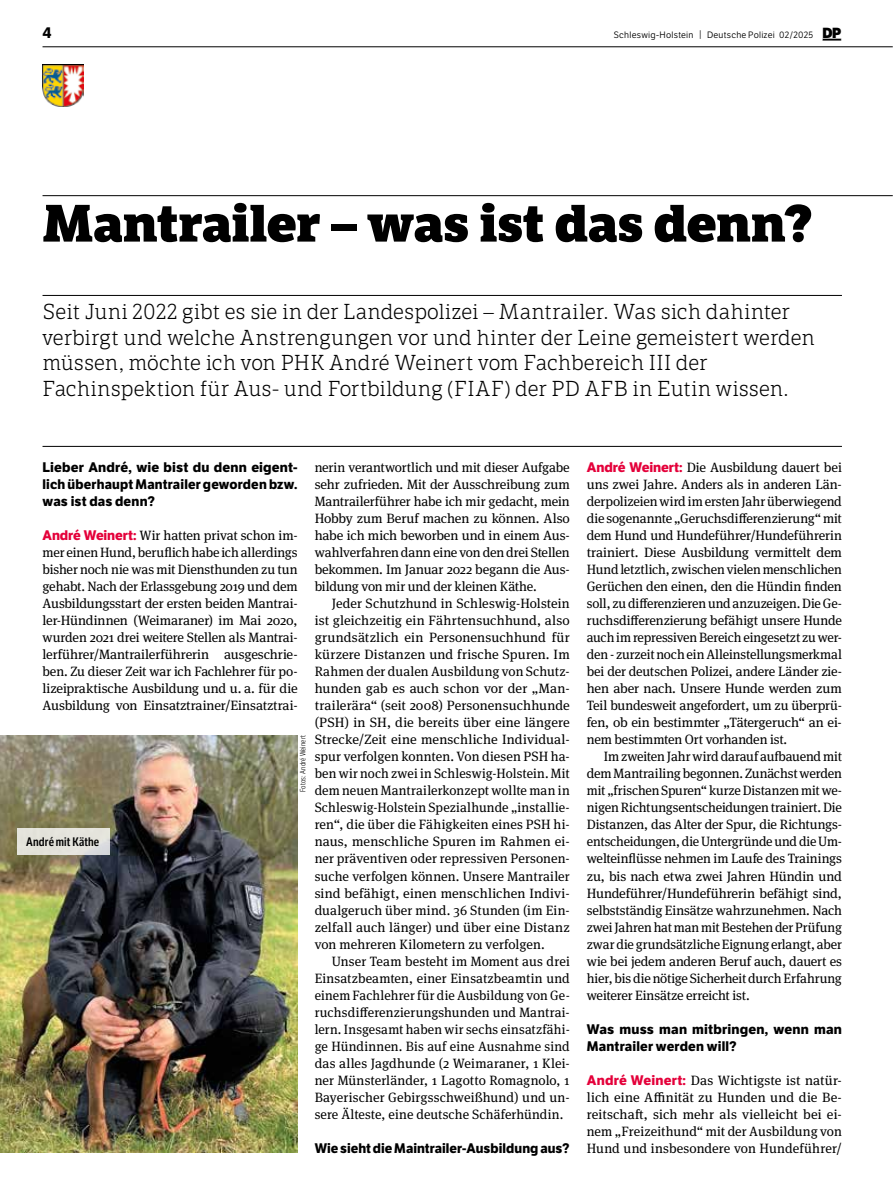
<style>
.page{position:relative;width:893px;height:1191px;background:#fff}
.page>*{position:absolute;margin:0;border:0;box-sizing:border-box;transform-origin:0 0}
.t1{font:800 51px "LFT Etica Sheriff";letter-spacing:-.01em;color:#000}
.t2{font:300 21px/25.5px "LFT Etica Sheriff";letter-spacing:-.01em;color:#000}
.t3{font:700 15px "LFT Etica";color:#000}
.t4{font:13.5px/17px "Meta Serif Pro";letter-spacing:-.005em;color:#000;text-align:justify}
.t5{font:700 13.5px/17px "LFT Etica";letter-spacing:.01em;color:#000;text-align:justify}
.t6{font:600 12px "LFT Etica Condensed";letter-spacing:.015em;color:#000}
.t7{font:9px "LFT Etica Bk";letter-spacing:.025em;color:#000}
.t8{font:300 7.5px "LFT Etica Condensed";letter-spacing:.02em;color:#000}
.s1{font-size:9.3px}
.s2{font-family:"LFT Etica XB";font-size:14.25px}
.s3{font-family:"LFT Etica";font-weight:700;color:#e4003a}
</style>
<div class="page">
<hr style="left:43px;top:195px;width:850px;height:1px;background:#000">
<hr style="left:43px;top:47px;width:850px;height:1px;background:#000">
<svg style="left:822px;top:39px;width:19px;height:2px"></svg>
<img style="left:43px;top:64px;width:40px;height:42px">
<hr style="left:43px;top:295px;width:799px;height:1px;background:#000">
<hr style="left:43px;top:446px;width:799px;height:1px;background:#000">
<img style="left:0;top:735px;width:298px;height:417px">
<div style="left:17px;top:828px;width:93px;height:27px;background:#e4e3dc"></div>
<p class="t3" style="left:43px;top:23px;width:11px">4</p>
<p class="t7" style="left:614px;top:29px;width:229px">Schleswig-Holstein <span class="s1">|</span> Deutsche Polizei 02/2025 <span class="s2">DP</span></p>
<h1 class="t1" style="left:43px;top:191px;width:771px">Mantrailer – was ist das denn?</h1>
<p class="t2" style="left:43px;top:299px;width:774px">Seit Juni 2022 gibt es sie in der Landespolizei – Mantrailer. Was sich dahinter verbirgt und welche Anstrengungen vor und hinter der Leine gemeistert werden müssen, möchte ich von PHK André Weinert vom Fachbereich III der Fachinspektion für Aus- und Fortbildung (FIAF) der PD AFB in Eutin wissen.</p>
<p class="t5" style="left:43px;top:459px;width:257px">Lieber André, wie bist du denn eigent&shy;lich überhaupt Mantrailer geworden bzw. was ist das denn?</p>
<p class="t4" style="left:43px;top:526px;width:257px"><span class="s3">André Weinert:</span> Wir hatten privat schon im&shy;mer einen Hund, beruflich habe ich allerdings bisher noch nie was mit Diensthunden zu tun gehabt. Nach der Erlassgebung 2019 und dem Ausbildungsstart der ersten beiden Mantrai&shy;ler-Hündinnen (Weimaraner) im Mai 2020, wurden 2021 drei weitere Stellen als Mantrai&shy;lerführer/Mantrailerführerin ausgeschrie&shy;ben. Zu dieser Zeit war ich Fachlehrer für po&shy;lizeipraktische Ausbildung und u. a. für die Ausbildung von Einsatztrainer/Einsatztrai-</p>
<p class="t6" style="left:26px;top:835px;width:75px">André mit Käthe</p>
<p class="t8" style="left:298px;top:792px;width:59px;rotate:-90deg">Fotos: André Weinert</p>
<p class="t4" style="left:315px;top:458px;width:257px">nerin verantwortlich und mit dieser Aufgabe sehr zufrieden. Mit der Ausschreibung zum Mantrailerführer habe ich mir gedacht, mein Hobby zum Beruf machen zu können. Also habe ich mich beworben und in einem Aus&shy;wahlverfahren dann eine von den drei Stellen bekommen. Im Januar 2022 begann die Aus&shy;bildung von mir und der kleinen Käthe.</p>
<p class="t4" style="left:315px;top:594px;width:257px;text-indent:17px">Jeder Schutzhund in Schleswig-Holstein ist gleichzeitig ein Fährtensuchhund, also grundsätzlich ein Personensuchhund für kürzere Distanzen und frische Spuren. Im Rahmen der dualen Ausbildung von Schutz&shy;hunden gab es auch schon vor der „Man&shy;trailerära“ (seit 2008) Personensuchhunde (PSH) in SH, die bereits über eine längere Strecke/Zeit eine menschliche Individual&shy;spur verfolgen konnten. Von diesen PSH ha&shy;ben wir noch zwei in Schleswig-Holstein. Mit dem neuen Mantrailerkonzept wollte man in Schleswig-Holstein Spezialhunde „installie&shy;ren“, die über die Fähigkeiten eines PSH hi&shy;naus, menschliche Spuren im Rahmen ei&shy;ner präventiven oder repressiven Personen&shy;suche verfolgen können. Unsere Mantrailer sind befähigt, einen menschlichen Indivi&shy;dualgeruch über mind. 36 Stunden (im Ein&shy;zelfall auch länger) und über eine Distanz von mehreren Kilometern zu verfolgen.</p>
<p class="t4" style="left:315px;top:951px;width:257px;text-indent:17px">Unser Team besteht im Moment aus drei Einsatzbeamten, einer Einsatzbeamtin und einem Fachlehrer für die Ausbildung von Ge&shy;ruchsdifferenzierungshunden und Mantrai&shy;lern. Insgesamt haben wir sechs einsatzfähi&shy;ge Hündinnen. Bis auf eine Ausnahme sind das alles Jagdhunde (2 Weimaraner, 1 Klei&shy;ner Münsterländer, 1 Lagotto Romagnolo, 1<br>Bayerischer Gebirgsschweißhund) und un&shy;sere Älteste, eine deutsche Schäferhündin.</p>
<p class="t5" style="left:315px;top:1139px;width:257px">Wie sieht die Maintrailer-Ausbildung aus?</p>
<p class="t4" style="left:587px;top:458px;width:257px"><span class="s3">André Weinert:</span> Die Ausbildung dauert bei uns zwei Jahre. Anders als in anderen Län&shy;derpolizeien wird im ersten Jahr überwiegend die sogenannte „Geruchsdifferenzierung“ mit dem Hund und Hundeführer/Hundeführerin trainiert. Diese Ausbildung vermittelt dem Hund letztlich, zwischen vielen menschlichen Gerüchen den einen, den die Hündin finden soll, zu differenzieren und anzuzeigen. Die Ge&shy;ruchsdifferenzierung befähigt unsere Hunde auch im repressiven Bereich eingesetzt zu wer&shy;den - zurzeit noch ein Alleinstellungsmerkmal bei der deutschen Polizei, andere Länder zie&shy;hen aber nach. Unsere Hunde werden zum Teil bundesweit angefordert, um zu überprü&shy;fen, ob ein bestimmter „Tätergeruch“ an ei&shy;nem bestimmten Ort vorhanden ist.</p>
<p class="t4" style="left:587px;top:747px;width:257px;text-indent:17px">Im zweiten Jahr wird darauf aufbauend mit dem Mantrailing begonnen. Zunächst werden mit „frischen Spuren“ kurze Distanzen mit we&shy;nigen Richtungsentscheidungen trainiert. Die Distanzen, das Alter der Spur, die Richtungs&shy;entscheidungen, die Untergründe und die Um&shy;welteinflüsse nehmen im Laufe des Trainings zu, bis nach etwa zwei Jahren Hündin und Hundeführer/Hundeführerin befähigt sind, selbstständig Einsätze wahrzunehmen. Nach zwei Jahren hat man mit Bestehen der Prüfung zwar die grundsätzliche Eignung erlangt, aber wie bei jedem anderen Beruf auch, dauert es hier, bis die nötige Sicherheit durch Erfahrung weiterer Einsätze erreicht ist.</p>
<p class="t5" style="left:587px;top:1020px;width:257px">Was muss man mitbringen, wenn man<br>Mantrailer werden will?</p>
<p class="t4" style="left:587px;top:1070px;width:257px"><span class="s3">André Weinert:</span> Das Wichtigste ist natür&shy;lich eine Affinität zu Hunden und die Be&shy;reitschaft, sich mehr als vielleicht bei ei&shy;nem „Freizeithund“ mit der Ausbildung von Hund und insbesondere von Hundeführer/</p>
</div>
